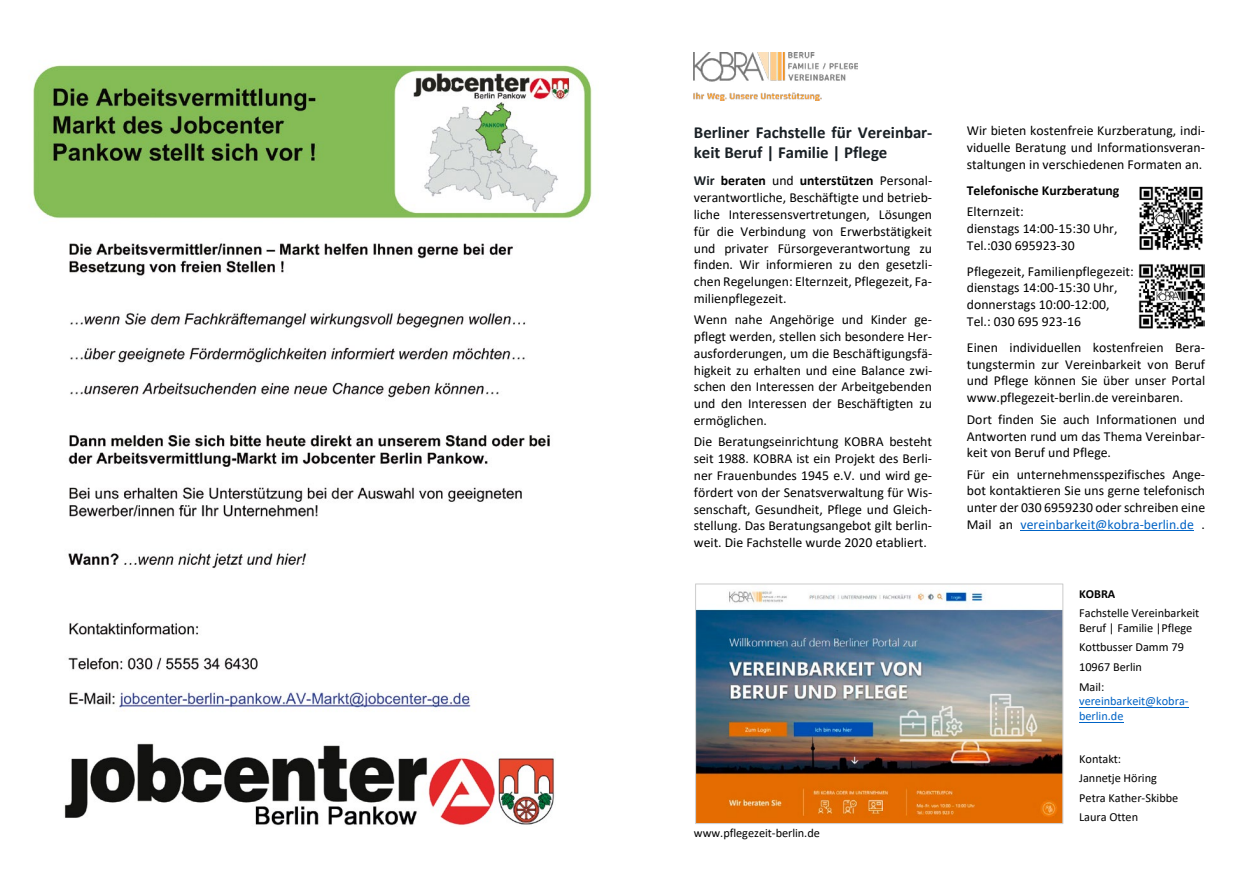
<style>
.page{position:relative;width:1259px;height:893px;background:#fff}
.page>*{position:absolute;margin:0;border:0;box-sizing:border-box;transform-origin:0 0}
.t1{font:700 16.8px/20.5px "Calibri";letter-spacing:-.005em;color:#192025}
.t2{font:13.8px/16.8px "Calibri";color:#000;text-align:justify}
.t3{font:700 13.8px "Calibri";color:#000}
.t4{font:12.3px/19.5px "Calibri";letter-spacing:-.005em;color:#000}
.t5{font:12.3px/15px "Calibri";letter-spacing:-.005em;color:#0063c5}
.t6{font:700 12.3px "Calibri";color:#000}
.s1{font-weight:700;color:#192025}
.s2{font-weight:700}
.s3{color:#0063c5}
</style>
<div class="page">
<hr style="left:1020px;top:530px;width:173px;height:1px;background:#0063c5">
<hr style="left:1079px;top:707px;width:109px;height:1px;background:#0063c5">
<hr style="left:1079px;top:722px;width:44px;height:1px;background:#0063c5">
<img style="left:694px;top:52px;width:163px;height:49px">
<img style="left:1138px;top:264px;width:66px;height:65px">
<img style="left:1139px;top:186px;width:64px;height:64px">
<img style="left:697px;top:591px;width:364px;height:231px">
<div style="left:695px;top:583px;width:368px;height:241px;border:1px solid #d0d0d0"></div>
<img style="left:33px;top:65px;width:559px;height:645px">
<img style="left:64px;top:743px;width:491px;height:83px">
<p class="t1" style="left:694px;top:122px;width:240px">Berliner Fachstelle für Vereinbar&shy;keit Beruf | Familie | Pflege</p>
<p class="t2" style="left:694px;top:172px;width:240px"><span class="s1">Wir</span> <span class="s2">beraten</span> und <span class="s2">unterstützen</span> Personal&shy;verantwortliche, Beschäftigte und betrieb&shy;liche Interessensvertretungen, Lösungen für die Verbindung von Erwerbstätigkeit und privater Fürsorgeverantwortung zu finden. Wir informieren zu den gesetzli&shy;chen Regelungen: Elternzeit, Pflegezeit, Fa&shy;milienpflegezeit.</p>
<p class="t2" style="left:694px;top:311px;width:240px">Wenn nahe Angehörige und Kinder ge&shy;pflegt werden, stellen sich besondere Her&shy;ausforderungen, um die Beschäftigungsfä&shy;higkeit zu erhalten und eine Balance zwi&shy;schen den Interessen der Arbeitgebenden und den Interessen der Beschäftigten zu ermöglichen.</p>
<p class="t2" style="left:694px;top:433px;width:240px">Die Beratungseinrichtung KOBRA besteht seit 1988. KOBRA ist ein Projekt des Berli&shy;ner Frauenbundes 1945 e.V. und wird ge&shy;fördert von der Senatsverwaltung für Wis&shy;senschaft, Gesundheit, Pflege und Gleich&shy;stellung. Das Beratungsangebot gilt berlin&shy;weit. Die Fachstelle wurde 2020 etabliert.</p>
<p class="t4" style="left:694px;top:823px;width:128px">www.pflegezeit-berlin.de</p>
<p class="t2" style="left:967px;top:122px;width:240px">Wir bieten kostenfreie Kurzberatung, indi&shy;viduelle Beratung und Informationsveran&shy;staltungen in verschiedenen Formaten an.</p>
<p class="t3" style="left:967px;top:180px;width:154px">Telefonische Kurzberatung</p>
<p class="t2" style="left:967px;top:203px;width:152px;text-align:left">Elternzeit:<br>dienstags 14:00-15:30 Uhr,<br>Tel.:030 695923-30</p>
<p class="t2" style="left:967px;top:262px;width:168px;text-align:left">Pflegezeit, Familienpflegezeit: dienstags 14:00-15:30 Uhr, donnerstags 10:00-12:00,<br>Tel.: 030 695 923-16</p>
<p class="t2" style="left:967px;top:339px;width:240px">Einen individuellen kostenfreien Bera&shy;tungstermin zur Vereinbarkeit von Beruf und Pflege können Sie über unser Portal www.pflegezeit-berlin.de vereinbaren.</p>
<p class="t2" style="left:967px;top:410px;width:240px">Dort finden Sie auch Informationen und Antworten rund um das Thema Vereinbar&shy;keit von Beruf und Pflege.</p>
<p class="t2" style="left:967px;top:465px;width:240px">Für ein unternehmensspezifisches Ange&shy;bot kontaktieren Sie uns gerne telefonisch unter der 030 6959230 oder schreiben eine Mail an <span class="s3">vereinbarkeit@kobra-berlin.de</span> .</p>
<p class="t6" style="left:1079px;top:585px;width:38px">KOBRA</p>
<p class="t4" style="left:1079px;top:605px;width:122px;line-height:14.9px">Fachstelle Vereinbarkeit<br>Beruf | Familie |Pflege</p>
<p class="t4" style="left:1079px;top:637px;width:106px">Kottbusser Damm 79<br>10967 Berlin<br>Mail:</p>
<p class="t5" style="left:1079px;top:693px;width:111px">vereinbarkeit@kobra&shy;berlin.de</p>
<p class="t4" style="left:1079px;top:749px;width:101px">Kontakt:<br>Jannetje Höring<br>Petra Kather-Skibbe<br>Laura Otten</p>
</div>
